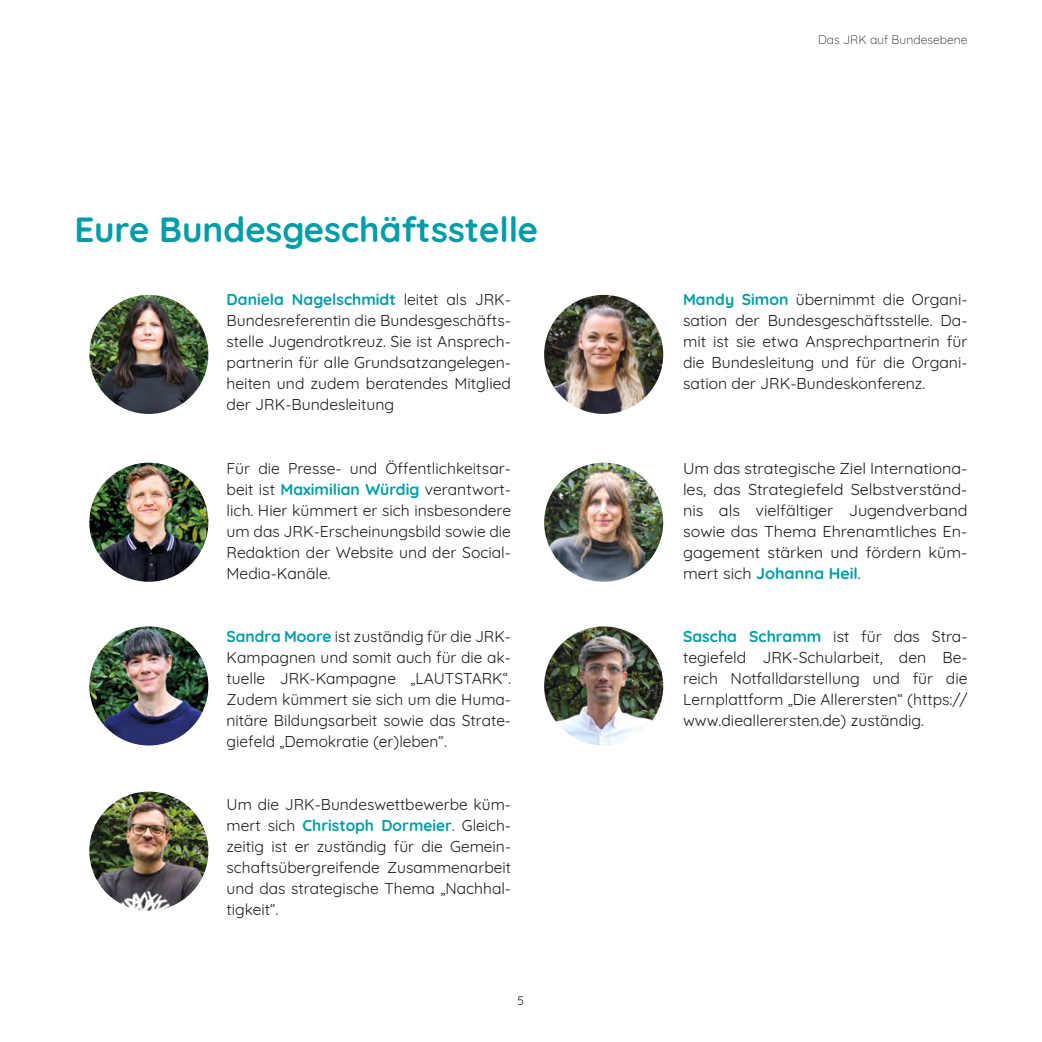
<style>
.page{position:relative;width:1042px;height:1042px;background:#fff}
.page>*{position:absolute;margin:0;border:0;box-sizing:border-box;transform-origin:0 0}
.t1{font:700 35px "Quicksand";color:#009da8}
.t2{font:15.75px/21px "Quicksand";color:#1d1d1b;text-align:justify}
.t3{font:300 12.25px "Quicksand";color:#1d1d1b}
.t4{font:12.25px "Quicksand";color:#1d1d1b}
.s1{font-weight:700;color:#009da8}
</style>
<div class="page">
<img style="left:89px;top:295px;width:119px;height:119px;border-radius:60px">
<img style="left:89px;top:463px;width:119px;height:119px;border-radius:60px">
<img style="left:89px;top:626px;width:119px;height:119px;border-radius:60px">
<img style="left:89px;top:791px;width:119px;height:119px;border-radius:60px">
<img style="left:544px;top:295px;width:119px;height:119px;border-radius:60px">
<img style="left:544px;top:463px;width:119px;height:119px;border-radius:60px">
<img style="left:544px;top:626px;width:119px;height:119px;border-radius:60px">
<h1 class="t1" style="left:74px;top:203px;width:465px">Eure Bundesgeschäftsstelle</h1>
<p class="t2" style="left:227px;top:288px;width:286px"><span class="s1">Daniela Nagelschmidt</span> leitet als JRK-Bundesreferentin die Bundesgeschäfts&shy;stelle Jugendrotkreuz. Sie ist Ansprech&shy;partnerin für alle Grundsatzangelegen&shy;heiten und zudem beratendes Mitglied der JRK-Bundesleitung</p>
<p class="t2" style="left:227px;top:456px;width:286px">Für die Presse- und Öffentlichkeitsar&shy;beit ist <span class="s1">Maximilian Würdig</span> verantwort&shy;lich. Hier kümmert er sich insbesondere um das JRK-Erscheinungsbild sowie die Redaktion der Website und der Social-Media-Kanäle.</p>
<p class="t2" style="left:227px;top:624px;width:286px"><span class="s1">Sandra Moore</span> ist zuständig für die JRK-Kampagnen und somit auch für die ak&shy;tuelle JRK-Kampagne „LAUTSTARK“.<br>Zudem kümmert sie sich um die Huma&shy;nitäre Bildungsarbeit sowie das Strate&shy;giefeld „Demokratie (er)leben“.</p>
<p class="t2" style="left:227px;top:792px;width:286px">Um die JRK-Bundeswettbewerbe küm&shy;mert sich <span class="s1">Christoph Dormeier</span>. Gleich&shy;zeitig ist er zuständig für die Gemein&shy;schaftsübergreifende Zusammenarbeit und das strategische Thema „Nachhal&shy;tigkeit“.</p>
<p class="t4" style="left:518px;top:991px;width:8px">5</p>
<p class="t3" style="left:818px;top:30px;width:151px">Das JRK auf Bundesebene</p>
<p class="t2" style="left:683px;top:288px;width:286px"><span class="s1">Mandy Simon</span> übernimmt die Organi&shy;sation der Bundesgeschäftsstelle. Da&shy;mit ist sie etwa Ansprechpartnerin für die Bundesleitung und für die Organi&shy;sation der JRK-Bundeskonferenz.</p>
<p class="t2" style="left:683px;top:456px;width:286px">Um das strategische Ziel Internationa&shy;les, das Strategiefeld Selbstverständ&shy;nis als vielfältiger Jugendverband sowie das Thema Ehrenamtliches En&shy;gagement stärken und fördern küm&shy;mert sich <span class="s1">Johanna Heil</span>.</p>
<p class="t2" style="left:683px;top:624px;width:286px"><span class="s1">Sascha Schramm</span> ist für das Stra&shy;tegiefeld JRK-Schularbeit, den Be&shy;reich Notfalldarstellung und für die Lernplattform „Die Allerersten“ (https:// www.dieallerersten.de) zuständig.</p>
</div>
